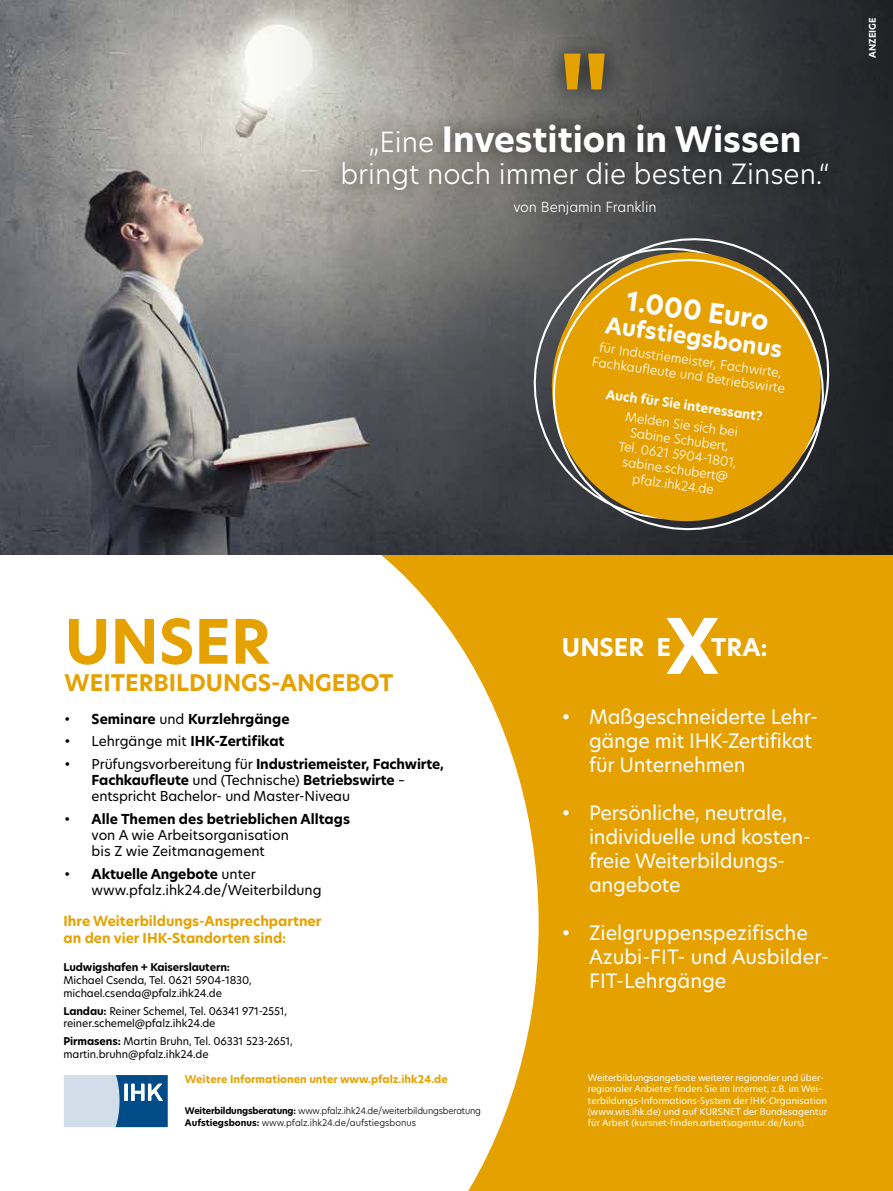
<style>
.page{position:relative;width:893px;height:1191px;background:#fff}
.page>*{position:absolute;margin:0;border:0;box-sizing:border-box;transform-origin:0 0}
.t1{font:700 75px "Hero New";color:#fff}
.t2{font:700 60px "Hero New";color:#e5a100}
.t3{font:700 34.2px "Hero New";color:#fff}
.t4{font:300 27.45px "Hero New";color:#fff}
.t5{font:700 26.55px "Hero New";color:#fff}
.t6{font:700 24px "Hero New";color:#fff}
.t7{font:700 22.5px "Hero New";color:#e5a100}
.t8{font:700 22.35px "Hero New";color:#fff}
.t9{font:19.5px/24px "Hero New";letter-spacing:-.01em;color:#fff}
.t10{font:300 13.65px "Hero New";color:#fff}
.t11{font:13.5px/16.2px "Hero New";color:#000}
.t12{font:700 13.5px "Hero New";color:#000}
.t13{font:700 13.5px/16.2px "Hero New";color:#e5a100}
.t14{font:300 12.6px/15.1px "Hero New";color:#fff;text-align:center}
.t15{font:700 12.6px "Hero New";color:#fff}
.t16{font:10.5px/12.6px "Hero New";letter-spacing:-.01em;color:#000}
.t17{font:700 10.5px "Hero New";color:#e5a100}
.t18{font:700 10.5px "Hero New";letter-spacing:-.01em;color:#000}
.t19{font:9px/11.2px "Hero New";color:#fff}
.t20{font:300 9px/12px "Hero New";letter-spacing:-.02em;color:#000}
.t21{font:700 9px "Hero New";color:#fff}
.s1{font-weight:300;font-size:27.45px}
.s2{font-weight:400}
.s3{font-weight:700}
</style>
<div class="page">
<div style="left:0;top:555px;width:893px;height:636px;background:#e5a100"></div>
<div style="left:0;top:554px;width:539px;height:637px;background:#fff"></div>
<img style="left:0;top:0;width:225px;height:554px">
<svg style="left:225px;top:0;width:668px;height:554px;background:#656567"></svg>
<svg style="left:545px;top:233px;width:297px;height:289px;background:#2c2d31"></svg>
<svg style="left:521px;top:235px;width:297px;height:297px;background:#4b4c50"></svg>
<svg style="left:538px;top:238px;width:297px;height:297px;background:#4f5053"></svg>
<svg style="left:540px;top:246px;width:297px;height:297px;background:#ab811c"></svg>
<div style="left:322px;top:32px;width:526px;height:201px;background:#000;opacity:.75"></div>
<svg style="left:564px;top:54px;width:41px;height:35px"></svg>
<div style="left:64px;top:1075px;width:56px;height:52px;background:#d2ddea"></div>
<svg style="left:116px;top:1075px;width:52px;height:52px;background:#2c6a9c"></svg>
<h3 class="t3" style="left:369px;top:116px;width:434px"><span class="s1">„Eine</span> Investition in Wissen</h3>
<h3 class="t4" style="left:340px;top:156px;width:491px">bringt noch immer die besten Zinsen.“</h3>
<h3 class="t10" style="left:513px;top:197px;width:145px">von Benjamin Franklin</h3>
<h3 class="t5" style="left:629px;top:283px;width:145px;rotate:8deg">1.000 Euro</h3>
<h3 class="t8" style="left:608px;top:310px;width:180px;rotate:8deg">Aufstiegsbonus</h3>
<h3 class="t14" style="left:595px;top:339px;width:196px;rotate:8deg">für Industriemeister, Fachwirte,<br>Fachkaufleute und Betriebswirte</h3>
<h3 class="t15" style="left:607px;top:385px;width:159px;rotate:8deg">Auch für Sie interessant?</h3>
<h3 class="t14" style="left:624px;top:408px;width:121px;rotate:8deg">Melden Sie sich bei<br>Sabine Schubert,<br>Tel. 0621 5904-1801, sabine.schubert@ pfalz.ihk24.de</h3>
<p class="t21" style="left:866px;top:58px;width:42px;rotate:-90deg">ANZEIGE</p>
<h2 class="t2" style="left:65px;top:601px;width:207px">UNSER</h2>
<h3 class="t7" style="left:65px;top:667px;width:330px">WEITERBILDUNGS-ANGEBOT</h3>
<h3 class="t12" style="left:65px;top:709px;width:226px">• Seminare <span class="s2">und</span> Kurzlehrgänge</h3>
<h3 class="t12" style="left:65px;top:732px;width:221px"><span class="s2">• Lehrgänge mit</span> IHK-Zertifikat</h3>
<h3 class="t11" style="left:92px;top:755px;width:354px;text-indent:-27px">• Prüfungsvorbereitung für <span class="s3">Industriemeister, Fachwirte,<br>Fachkaufleute</span> und (Technische) <span class="s3">Betriebswirte</span> – entspricht Bachelor- und Master-Niveau</h3>
<h3 class="t12" style="left:65px;top:809px;width:287px">• Alle Themen des betrieblichen Alltags</h3>
<h3 class="t11" style="left:92px;top:826px;width:199px">von A wie Arbeitsorganisation bis Z wie Zeitmanagement</h3>
<h3 class="t11" style="left:92px;top:865px;width:232px;text-indent:-27px"><span class="s3">• Aktuelle Angebote</span> unter www.pfalz.ihk24.de/Weiterbildung</h3>
<h3 class="t13" style="left:64px;top:913px;width:259px">Ihre Weiterbildungs-Ansprechpartner an den vier IHK-Standorten sind:</h3>
<p class="t18" style="left:64px;top:960px;width:168px">Ludwigshafen + Kaiserslautern:</p>
<p class="t16" style="left:64px;top:973px;width:190px">Michael Csenda, Tel. 0621 5904-1830, michael.csenda@pfalz.ihk24.de</p>
<p class="t16" style="left:64px;top:1004px;width:225px"><span class="s3">Landau:</span> Reiner Schemel, Tel. 06341 971-2551, reiner.schemel@pfalz.ihk24.de</p>
<p class="t16" style="left:64px;top:1034px;width:231px"><span class="s3">Pirmasens:</span> Martin Bruhn, Tel. 06331 523-2651, martin.bruhn@pfalz.ihk24.de</p>
<p class="t17" style="left:185px;top:1072px;width:264px">Weitere Informationen unter www.pfalz.ihk24.de</p>
<p class="t20" style="left:185px;top:1104px;width:298px"><span class="s3">Weiterbildungsberatung:</span> www.pfalz.ihk24.de/weiterbildungsberatung<br><span class="s3">Aufstiegsbonus:</span> www.pfalz.ihk24.de/aufstiegsbonus</p>
<h1 class="t1" style="left:666px;top:595px;width:54px">X</h1>
<h3 class="t6" style="left:562px;top:630px;width:110px">UNSER E</h3>
<h3 class="t6" style="left:711px;top:630px;width:58px">TRA:</h3>
<h3 class="t9" style="left:589px;top:704px;width:231px;text-indent:-27px">• Maßgeschneiderte Lehr&shy;gänge mit IHK-Zertifikat für Unternehmen</h3>
<h3 class="t9" style="left:589px;top:800px;width:223px;text-indent:-27px">• Persönliche, neutrale, individuelle und kosten&shy;freie Weiterbildungs&shy;angebote</h3>
<h3 class="t9" style="left:589px;top:920px;width:241px;text-indent:-27px">• Zielgruppenspezifische<br>Azubi-FIT- und Ausbilder-<br>FIT-Lehrgänge</h3>
<p class="t19" style="left:588px;top:1072px;width:241px">Weiterbildungsangebote weiterer regionaler und über&shy;regionaler Anbieter finden Sie im Internet, z.B. im Wei&shy;terbildungs-Informations-System der IHK-Organisation (www.wis.ihk.de) und auf KURSNET der Bundesagentur für Arbeit (kursnet-finden.arbeitsagentur.de/kurs).</p>
</div>
